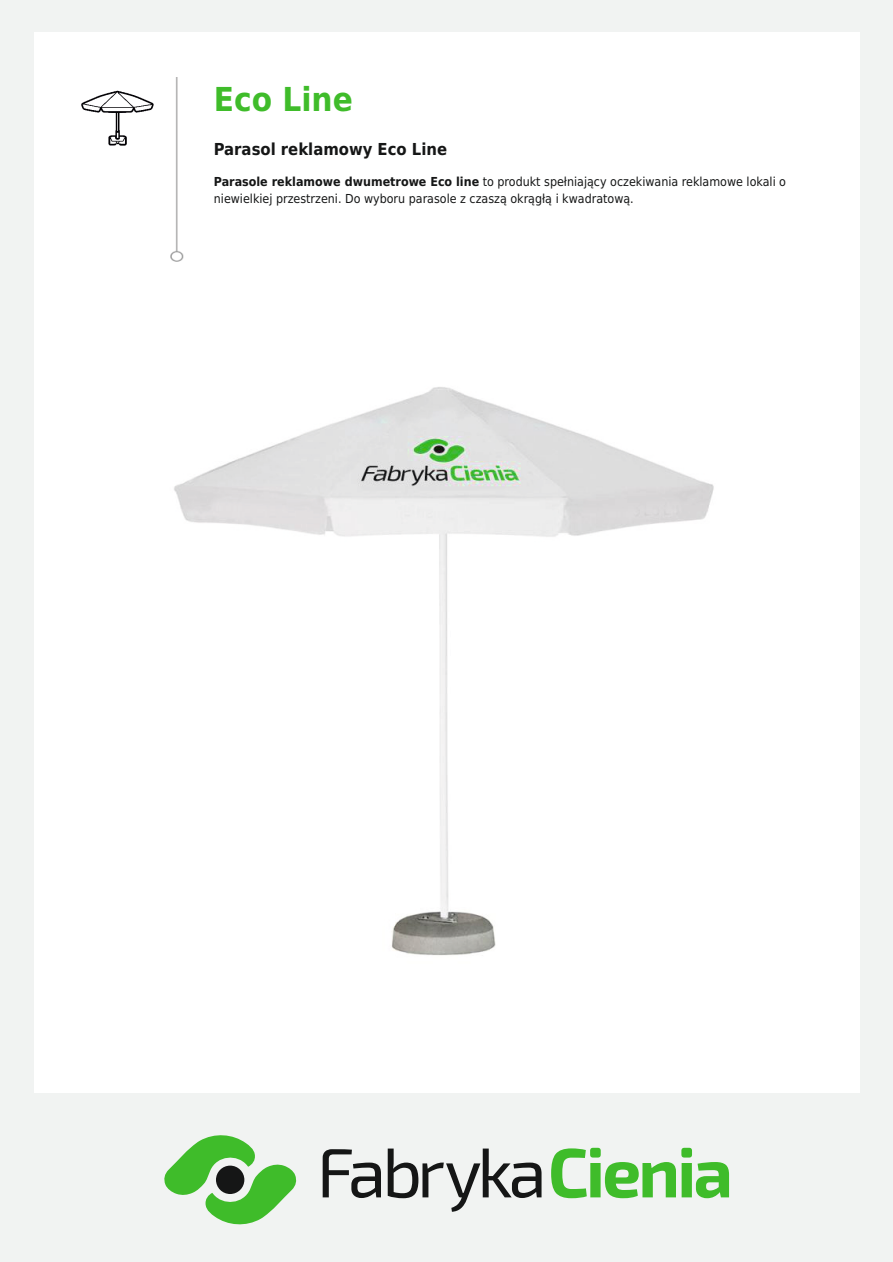
<style>
.page{position:relative;width:893px;height:1262px;background:#f1f3f2}
.page>*{position:absolute;margin:0;border:0;box-sizing:border-box;transform-origin:0 0}
.t1{font:700 33px "DejaVu Sans Condensed";color:#3fbc2a}
.t2{font:700 16.5px "DejaVu Sans Condensed";color:#151616}
.t3{font:12.3px/16.4px "DejaVu Sans Condensed";color:#151616}
.s1{font-weight:700}
</style>
<div class="page">
<div style="left:34px;top:32px;width:825px;height:1060px;background:#fff"></div>
<img style="left:81px;top:90px;width:73px;height:56px">
<img style="left:170px;top:77px;width:14px;height:185px">
<img style="left:174px;top:387px;width:540px;height:569px">
<svg style="left:164px;top:1135px;width:133px;height:90px"></svg>
<svg style="left:322px;top:1148px;width:219px;height:63px"></svg>
<svg style="left:551px;top:1147px;width:178px;height:51px"></svg>
<h1 class="t1" style="left:214px;top:86px;width:140px">Eco Line</h1>
<h2 class="t2" style="left:214px;top:142px;width:235px">Parasol reklamowy Eco Line</h2>
<p class="t3" style="left:214px;top:175px;width:573px"><span class="s1">Parasole reklamowe dwumetrowe Eco line</span> to produkt spełniający oczekiwania reklamowe lokali o niewielkiej przestrzeni. Do wyboru parasole z czaszą okrągłą i kwadratową.</p>
</div>
